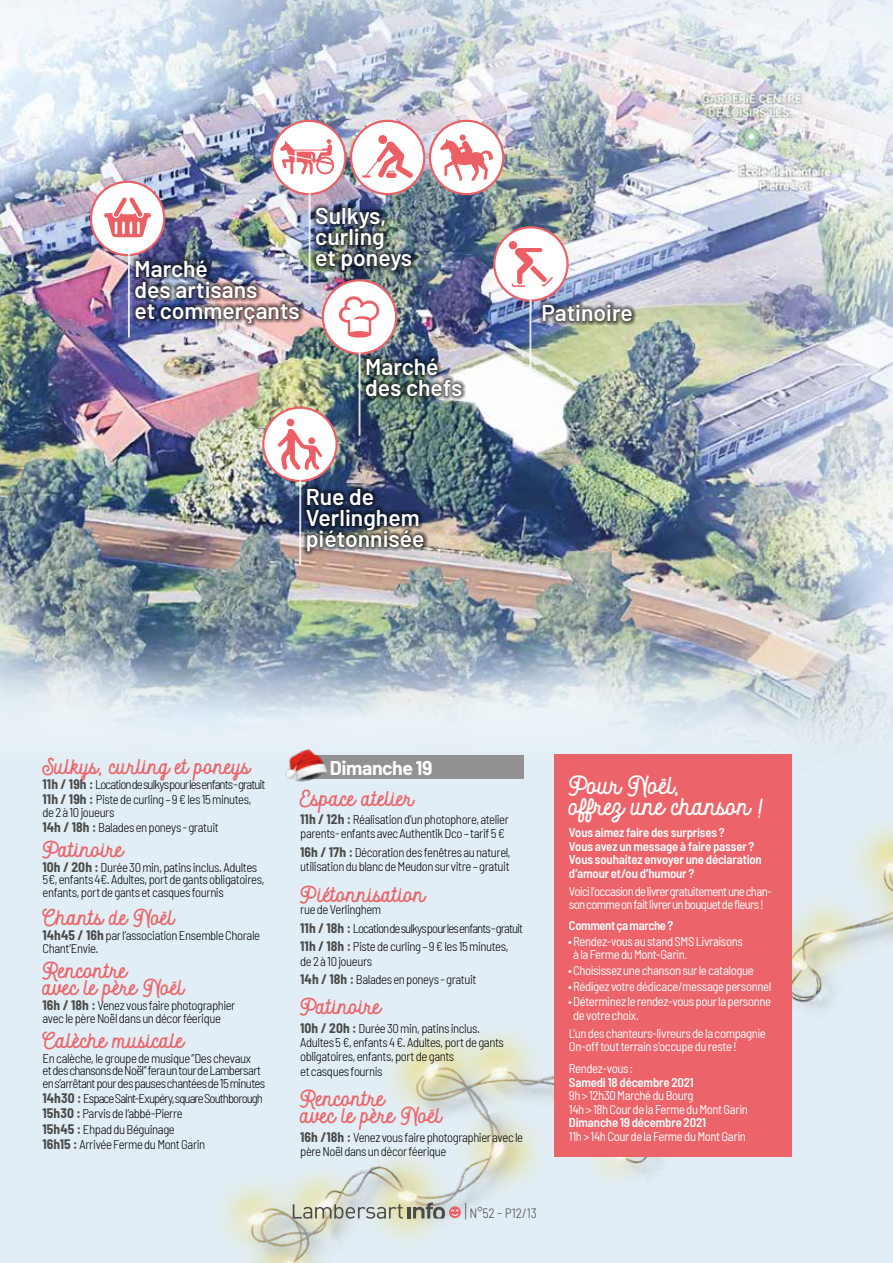
<style>
.page{position:relative;width:893px;height:1263px;background:#e2eef5}
.page>*{position:absolute;margin:0;border:0;box-sizing:border-box;transform-origin:0 0}
.t1{font:24px/21px "Autoguardf 7";letter-spacing:-.005em;color:#fff}
.t2{font:600 22.95px/21px "Barlow";color:#fff}
.t3{font:21px/17.2px "Autoguardf 7";letter-spacing:-.005em;color:#ec646a}
.t4{font:700 19.5px "Barlow";letter-spacing:-.025em;color:#fff}
.t5{font:300 semi-condensed 13.5px "Barlow";color:#4a4a49}
.t6{font:300 semi-condensed 12.75px/12.8px "Barlow";letter-spacing:-.035em;color:#000}
.t7{font:semi-condensed 12.75px/13.5px "Barlow";letter-spacing:-.035em;color:#fff}
.t8{font:600 semi-condensed 12.75px/13.5px "Barlow";letter-spacing:-.01em;color:#fff}
.t9{font:300 semi-condensed 12.75px/15.1px "Barlow";letter-spacing:-.065em;color:#000}
.t10{font:semi-condensed 12.75px/13.5px "Barlow";letter-spacing:-.055em;color:#fff}
.t11{font:600 semi-condensed 12.75px "Barlow";letter-spacing:-.03em;color:#fff}
.s1{font-weight:700;font-size:13.5px;color:#4a4a49}
.s2{font-size:19.5px}
</style>
<div class="page">
<img style="left:0;top:0;width:893px;height:722px">
<div style="left:90px;top:181px;width:75px;height:75px;border:4px solid #ec5f65;border-radius:50%"></div>
<svg style="left:92px;top:183px;width:71px;height:71px;background:#ebc9cf"></svg>
<div style="left:262px;top:407px;width:76px;height:75px;border:4px solid #ec5f65;border-radius:50%"></div>
<svg style="left:264px;top:409px;width:71px;height:71px;background:#e5c8ca"></svg>
<div style="left:322px;top:279px;width:75px;height:76px;border:4px solid #ec5f65;border-radius:50%"></div>
<img style="left:324px;top:281px;width:71px;height:71px">
<div style="left:493px;top:226px;width:76px;height:76px;border:4px solid #ec5f65;border-radius:50%"></div>
<svg style="left:495px;top:228px;width:71px;height:71px;background:#efd7d8"></svg>
<div style="left:429px;top:120px;width:75px;height:75px;border:4px solid #ec5f65;border-radius:50%"></div>
<svg style="left:431px;top:122px;width:71px;height:71px;background:#edcacd"></svg>
<div style="left:350px;top:120px;width:75px;height:75px;border:4px solid #ec5f65;border-radius:50%"></div>
<svg style="left:352px;top:122px;width:71px;height:71px;background:#eed3d6"></svg>
<div style="left:271px;top:120px;width:75px;height:75px;border:4px solid #ec5f65;border-radius:50%"></div>
<svg style="left:273px;top:122px;width:71px;height:71px;background:#ebcdd3"></svg>
<img style="left:222px;top:722px;width:671px;height:541px">
<div style="left:555px;top:754px;width:237px;height:403px;background:#ec646a"></div>
<svg style="left:293px;top:1202px;width:152px;height:17px;background:#b4b6a7"></svg>
<svg style="left:449px;top:1206px;width:12px;height:12px"></svg>
<svg style="left:451px;top:1209px;width:8px;height:7px"></svg>
<hr style="left:299px;top:479px;width:2px;height:86px;background:#fff">
<img style="left:302px;top:484px;width:127px;height:71px">
<hr style="left:309px;top:192px;width:2px;height:93px;background:#fff">
<img style="left:312px;top:204px;width:104px;height:71px">
<hr style="left:529px;top:297px;width:2px;height:85px;background:#fff">
<img style="left:538px;top:300px;width:99px;height:26px">
<hr style="left:128px;top:250px;width:2px;height:87px;background:#fff">
<img style="left:131px;top:256px;width:173px;height:72px">
<hr style="left:359px;top:352px;width:1px;height:84px;background:#fff">
<img style="left:362px;top:355px;width:104px;height:46px">
<div style="left:300px;top:756px;width:224px;height:23px;background:#929292"></div>
<img style="left:280px;top:746px;width:49px;height:38px">
<h2 class="t2" style="left:134px;top:258px;width:167px">Marché<br>des artisans<br>et commerçants</h2>
<h2 class="t2" style="left:315px;top:205px;width:98px">Sulkys, curling<br>et poneys</h2>
<h2 class="t2" style="left:365px;top:356px;width:99px">Marché des chefs</h2>
<h2 class="t2" style="left:306px;top:486px;width:120px">Rue de<br>Verlinghem piétonnisée</h2>
<h2 class="t2" style="left:541px;top:302px;width:93px">Patinoire</h2>
<h3 class="t3" style="left:43px;top:758px;width:209px">Sulkys, curling et poneys</h3>
<p class="t9" style="left:43px;top:776px;width:224px"><span class="s1">11h / 19h :</span> Location de sulkys pour les enfants - gratuit<br><span class="s1">11h / 19h :</span> Piste de curling – 9 € les 15 minutes,</p>
<p class="t6" style="left:43px;top:803px;width:178px;line-height:15.1px">de 2 à 10 joueurs<br><span class="s1">14h / 18h :</span> Balades en poneys - gratuit</p>
<h3 class="t3" style="left:43px;top:841px;width:82px">Patinoire</h3>
<p class="t6" style="left:43px;top:860px;width:223px"><span class="s1">10h / 20h :</span> Durée 30 min, patins inclus. Adultes<br>5€, enfants 4€. Adultes, port de gants obligatoires, enfants, port de gants et casques fournis</p>
<h3 class="t3" style="left:43px;top:909px;width:133px">Chants de Noël</h3>
<p class="t6" style="left:43px;top:928px;width:219px"><span class="s1">14h45 / 16h</span> par l’association Ensemble Chorale<br>Chant’Envie.</p>
<h3 class="t3" style="left:43px;top:962px;width:143px">Rencontre<br>avec le père Noël</h3>
<p class="t6" style="left:43px;top:998px;width:194px"><span class="s1">16h / 18h :</span> Venez vous faire photographier avec le père Noël dans un décor féerique</p>
<h3 class="t3" style="left:43px;top:1032px;width:143px">Calèche musicale</h3>
<p class="t6" style="left:43px;top:1051px;width:224px">En calèche, le groupe de musique ”Des chevaux<br>et des chansons de Noël” fera un tour de Lambersart en s’arrêtant pour des pauses chantées de 15 minutes</p>
<p class="t6" style="left:43px;top:1090px;width:222px;line-height:15.1px"><span class="s1">14h30 :</span> Espace Saint-Exupéry,square Southborough <span class="s1">15h30 :</span> Parvis de l’abbé-Pierre<br><span class="s1">15h45 :</span> Ehpad du Béguinage<br><span class="s1">16h15 :</span> Arrivée Ferme du Mont Garin</p>
<h3 class="t4" style="left:330px;top:756px;width:104px">Dimanche 19</h3>
<h3 class="t3" style="left:300px;top:790px;width:115px">Espace atelier</h3>
<p class="t6" style="left:300px;top:811px;width:210px;line-height:14.2px"><span class="s1">11h / 12h :</span> Réalisation d’un photophore, atelier parents- enfants avec Authentik Dco – tarif 5 €</p>
<p class="t6" style="left:300px;top:844px;width:212px;line-height:14.2px"><span class="s1">16h / 17h :</span> Décoration des fenêtres au naturel, utilisation du blanc de Meudon sur vitre – gratuit</p>
<h3 class="t3" style="left:300px;top:886px;width:126px">Piétonnisation</h3>
<p class="t6" style="left:300px;top:899px;width:224px;line-height:18.5px">rue de Verlinghem<br><span class="s1">11h / 18h :</span> Location de sulkys pour les enfants - gratuit<br><span class="s1">11h / 18h :</span> Piste de curling – 9 € les 15 minutes,</p>
<p class="t6" style="left:300px;top:951px;width:178px;line-height:18.5px">de 2 à 10 joueurs<br><span class="s1">14h / 18h :</span> Balades en poneys - gratuit</p>
<h3 class="t3" style="left:300px;top:999px;width:82px">Patinoire</h3>
<p class="t6" style="left:300px;top:1020px;width:205px;line-height:14.2px"><span class="s1">10h / 20h :</span> Durée 30 min, patins inclus.<br>Adultes 5 €, enfants 4 €. Adultes, port de gants obligatoires, enfants, port de gants<br>et casques fournis</p>
<h3 class="t3" style="left:300px;top:1090px;width:143px">Rencontre<br>avec le père Noël</h3>
<p class="t6" style="left:300px;top:1129px;width:224px;line-height:14.2px"><span class="s1">16h /18h :</span> Venez vous faire photographier avec le père Noël dans un décor féerique</p>
<h1 class="t1" style="left:569px;top:776px;width:196px">Pour Noël,<br>offrez une chanson !</h1>
<p class="t8" style="left:569px;top:825px;width:194px">Vous aimez faire des surprises ?<br>Vous avez un message à faire passer ?<br>Vous souhaitez envoyer une déclaration d’amour et/ou d’humour ?</p>
<p class="t10" style="left:569px;top:883px;width:204px">Voici l’occasion de livrer gratuitement une chan&shy;son comme on fait livrer un bouquet de fleurs !</p>
<p class="t11" style="left:569px;top:916px;width:106px">Comment ça marche ?</p>
<p class="t7" style="left:573px;top:934px;width:171px;text-indent:-5px">• Rendez-vous au stand SMS Livraisons à la Ferme du Mont-Garin.</p>
<p class="t7" style="left:568px;top:963px;width:187px">• Choisissez une chanson sur le catalogue</p>
<p class="t7" style="left:568px;top:978px;width:205px">• Rédigez votre dédicace/message personnel</p>
<p class="t7" style="left:573px;top:994px;width:200px;text-indent:-5px">• Déterminez le rendez-vous pour la personne de votre choix.</p>
<p class="t7" style="left:569px;top:1025px;width:198px">L’un des chanteurs-livreurs de la compagnie<br>On-off tout terrain s’occupe du reste !</p>
<p class="t7" style="left:569px;top:1061px;width:66px">Rendez-vous :</p>
<p class="t8" style="left:569px;top:1074px;width:126px">Samedi 18 décembre 2021</p>
<p class="t7" style="left:569px;top:1088px;width:181px">9h &gt; 12h30 Marché du Bourg<br>14h &gt; 18h Cour de la Ferme du Mont Garin</p>
<p class="t8" style="left:569px;top:1115px;width:139px">Dimanche 19 décembre 2021</p>
<p class="t7" style="left:569px;top:1128px;width:178px">11h &gt; 14h Cour de la Ferme du Mont Garin</p>
<p class="t5" style="left:465px;top:1203px;width:74px"><span class="s2">|</span> N°52 - P12/13</p>
</div>
